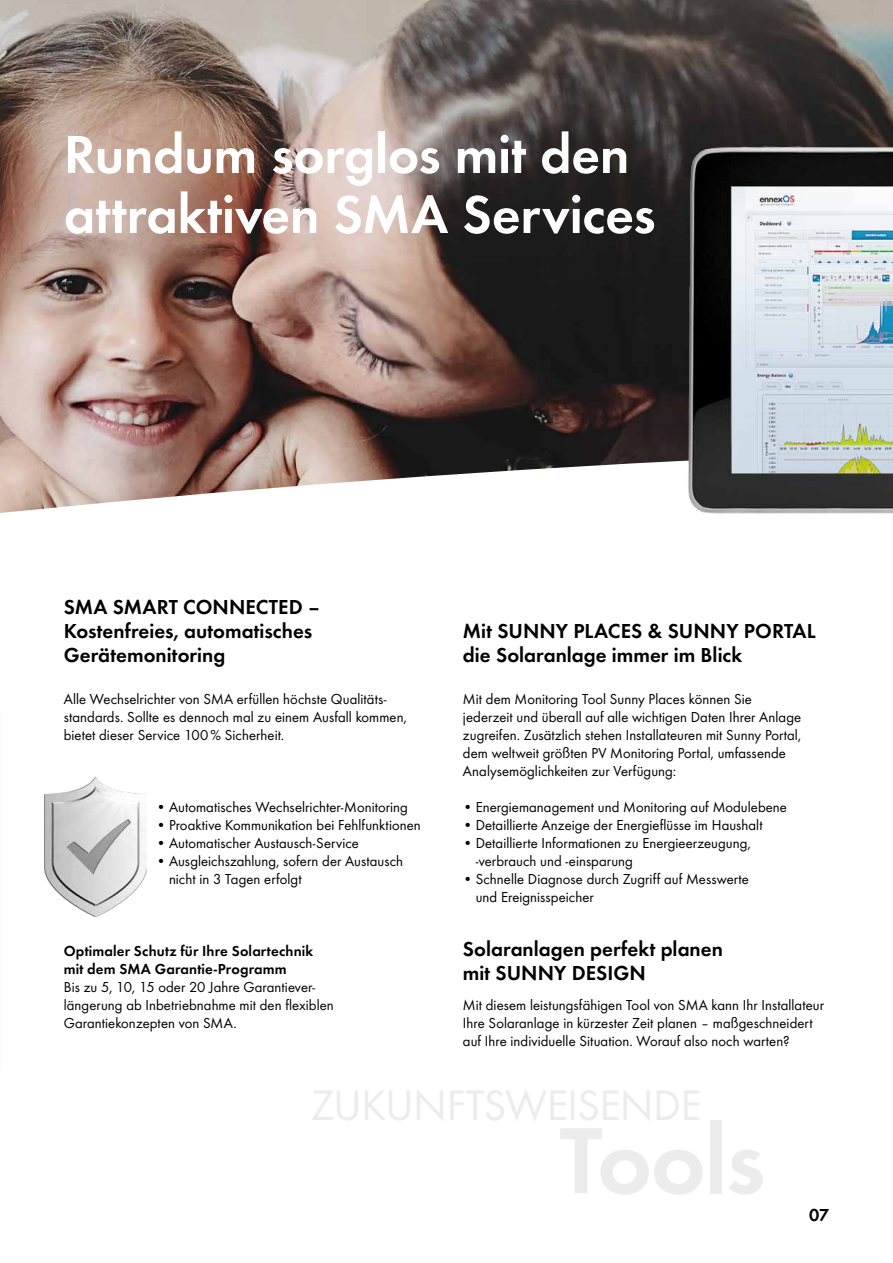
<style>
.page{position:relative;width:893px;height:1263px;background:#fff}
.page>*{position:absolute;margin:0;border:0;box-sizing:border-box;transform-origin:0 0}
.t1{font:600 55.5px/60px "SMA Futura Global";letter-spacing:-.005em;color:#fff}
.t2{font:600 21px/24px "SMA Futura Global";color:#000}
.t3{font:600 18px "SMA Futura Global";color:#000}
.t4{font:15px/18px "SMA Futura Global";letter-spacing:.005em;color:#000}
.t5{font:600 15px/18px "SMA Futura Global";letter-spacing:.01em;color:#000}
</style>
<div class="page">
<img style="left:0;top:0;width:893px;height:429px">
<svg style="left:86px;top:429px;width:428px;height:488px"></svg>
<img style="left:0;top:346px;width:86px;height:167px">
<img style="left:514px;top:21px;width:379px;height:493px">
<img style="left:44px;top:777px;width:103px;height:139px">
<h1 class="t1" style="left:64px;top:124px;width:593px">Rundum sorglos mit den attraktiven SMA Services</h1>
<h2 class="t2" style="left:64px;top:594px;width:258px">SMA SMART CONNECTED –<br>Kostenfreies, automatisches<br>Gerätemonitoring</h2>
<p class="t4" style="left:64px;top:689px;width:345px">Alle Wechselrichter von SMA erfüllen höchste Qualitäts&shy;standards. Sollte es dennoch mal zu einem Ausfall kommen, bietet dieser Service 100% Sicherheit.</p>
<p class="t4" style="left:156px;top:797px;width:253px">• Automatisches Wechselrichter-Monitoring</p>
<p class="t4" style="left:156px;top:815px;width:266px">• Proaktive Kommunikation bei Fehlfunktionen</p>
<p class="t4" style="left:156px;top:833px;width:204px">• Automatischer Austausch-Service</p>
<p class="t4" style="left:169px;top:851px;width:236px;text-indent:-13px">• Ausgleichszahlung, sofern der Austausch nicht in 3 Tagen erfolgt</p>
<p class="t5" style="left:64px;top:941px;width:251px">Optimaler Schutz für Ihre Solartechnik mit dem SMA Garantie-Programm</p>
<p class="t4" style="left:64px;top:977px;width:271px">Bis zu 5, 10, 15 oder 20 Jahre Garantiever&shy;längerung ab Inbetriebnahme mit den flexiblen<br>Garantiekonzepten von SMA.</p>
<h2 class="t2" style="left:463px;top:619px;width:354px">Mit SUNNY PLACES &amp; SUNNY PORTAL die Solaranlage immer im Blick</h2>
<p class="t4" style="left:463px;top:689px;width:340px">Mit dem Monitoring Tool Sunny Places können Sie jederzeit und überall auf alle wichtigen Daten Ihrer Anlage zugreifen. Zusätzlich stehen Installateuren mit Sunny Portal, dem weltweit größten PV Monitoring Portal, umfassende Analysemöglichkeiten zur Verfügung:</p>
<p class="t4" style="left:463px;top:797px;width:325px">• Energiemanagement und Monitoring auf Modulebene</p>
<p class="t4" style="left:463px;top:815px;width:301px">• Detaillierte Anzeige der Energieflüsse im Haushalt</p>
<p class="t4" style="left:476px;top:833px;width:277px;text-indent:-13px">• Detaillierte Informationen zu Energieerzeugung, -verbrauch und -einsparung</p>
<p class="t4" style="left:476px;top:869px;width:275px;text-indent:-13px">• Schnelle Diagnose durch Zugriff auf Messwerte und Ereignisspeicher</p>
<h2 class="t2" style="left:463px;top:936px;width:261px">Solaranlagen perfekt planen mit SUNNY DESIGN</h2>
<p class="t4" style="left:463px;top:995px;width:363px">Mit diesem leistungsfähigen Tool von SMA kann Ihr Installateur<br>Ihre Solaranlage in kürzester Zeit planen – maßgeschneidert auf Ihre individuelle Situation. Worauf also noch warten?</p>
<p class="t3" style="left:809px;top:1204px;width:22px">07</p>
</div>
